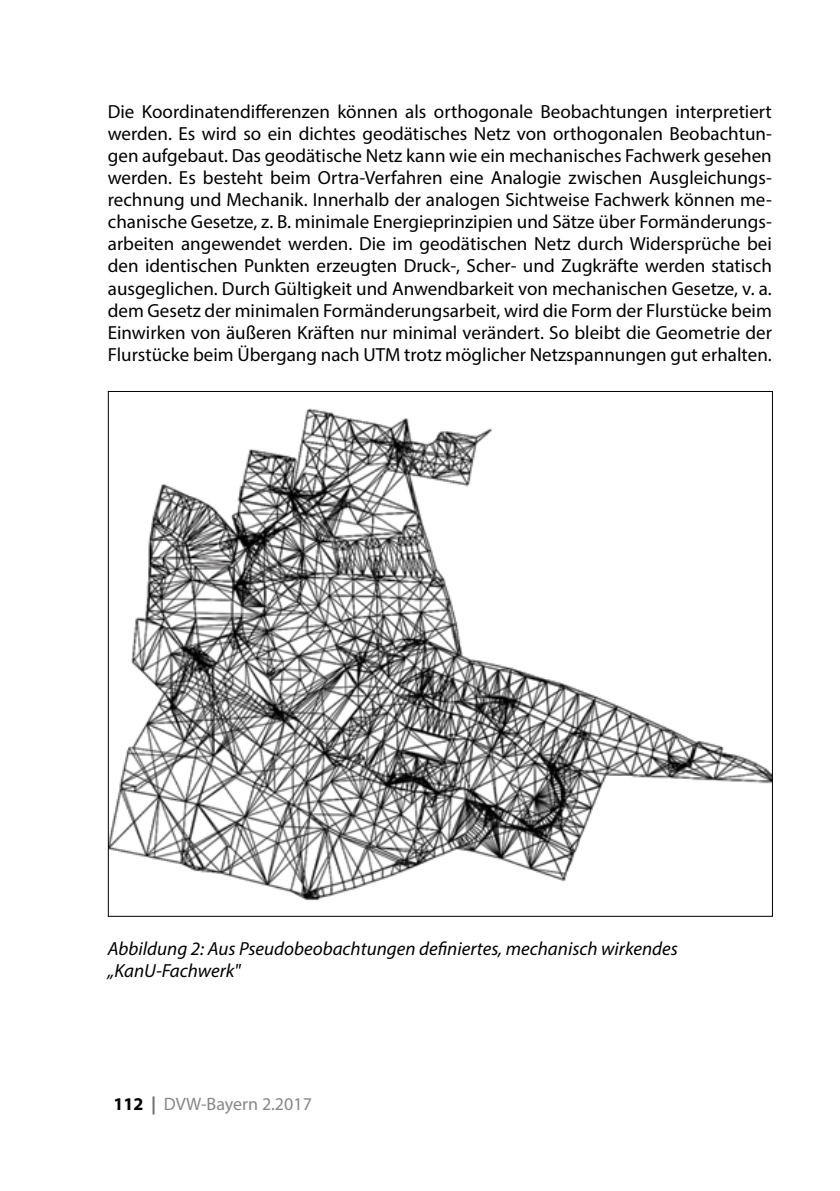
<style>
.page{position:relative;width:840px;height:1191px;background:#fff}
.page>*{position:absolute;margin:0;border:0;box-sizing:border-box;transform-origin:0 0}
.t1{font:19px/22px "Myriad Pro";color:#000;text-align:justify}
.t2{font:italic 19px/22px "Myriad Pro";color:#000}
.t3{font:18px "Myriad Pro";color:#868786}
.s1{font-weight:700;color:#000}
.s2{font-weight:700;color:#6e6e6e}
</style>
<div class="page">
<img style="left:110px;top:408px;width:660px;height:493px">
<p class="t1" style="left:108px;top:101px;width:665px">Die Koordinatendifferenzen können als orthogonale Beobachtungen interpretiert werden. Es wird so ein dichtes geodätisches Netz von orthogonalen Beobachtun&shy;gen aufgebaut. Das geodätische Netz kann wie ein mechanisches Fachwerk gesehen werden. Es besteht beim Ortra-Verfahren eine Analogie zwischen Ausgleichungs&shy;rechnung und Mechanik. Innerhalb der analogen Sichtweise Fachwerk können me&shy;chanische Gesetze, z. B. minimale Energieprinzipien und Sätze über Formänderungs&shy;arbeiten angewendet werden. Die im geodätischen Netz durch Widersprüche bei den identischen Punkten erzeugten Druck-, Scher- und Zugkräfte werden statisch ausgeglichen. Durch Gültigkeit und Anwendbarkeit von mechanischen Gesetze, v. a. dem Gesetz der minimalen Formänderungsarbeit, wird die Form der Flurstücke beim Einwirken von äußeren Kräften nur minimal verändert. So bleibt die Geometrie der Flurstücke beim Übergang nach UTM trotz möglicher Netzspannungen gut erhalten.</p>
<p class="t2" style="left:108px;top:937px;width:571px">Abbildung 2: Aus Pseudobeobachtungen definiertes, mechanisch wirkendes „KanU-Fachwerk"</p>
<p class="t3" style="left:113px;top:1093px;width:200px"><span class="s1">112</span> <span class="s2">|</span> DVW-Bayern 2.2017</p>
</div>
